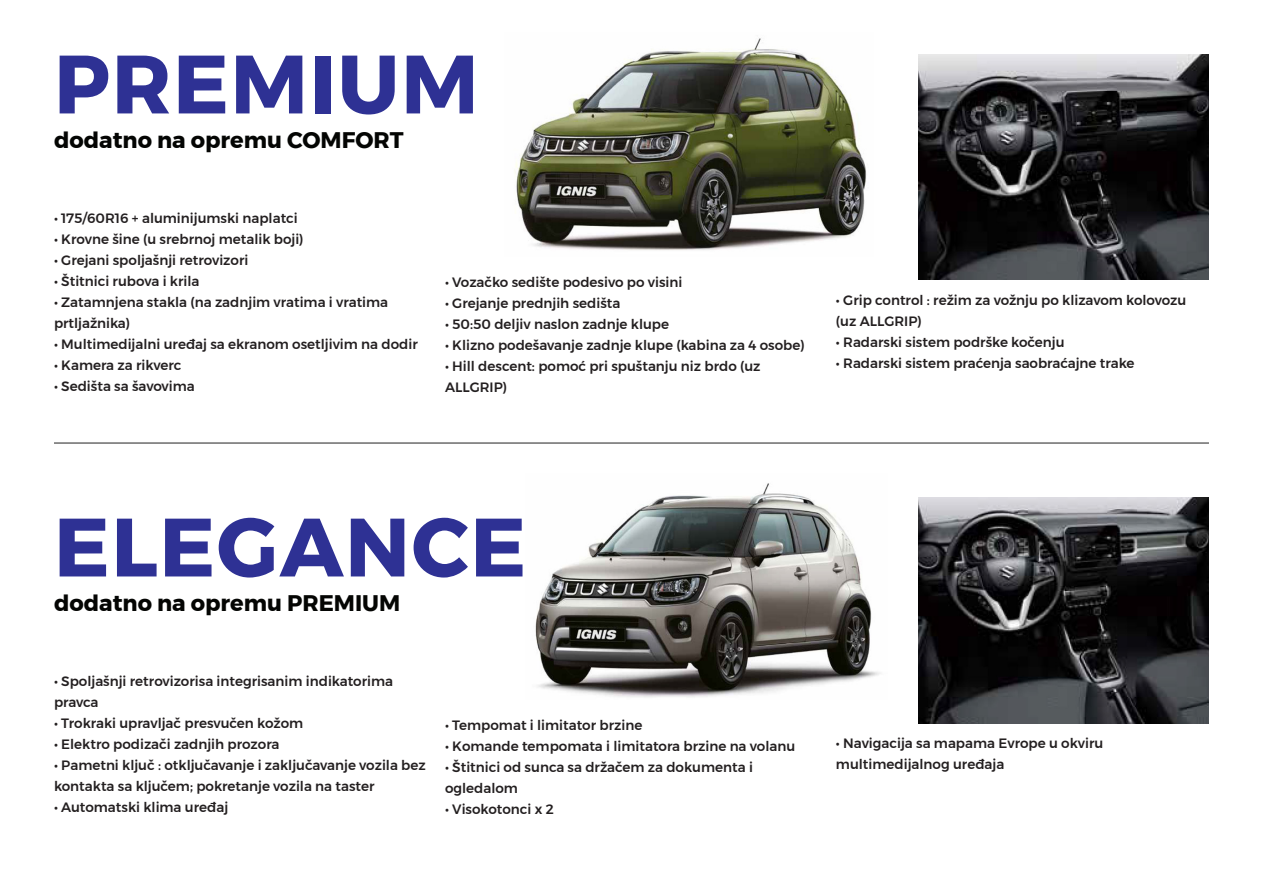
<style>
.page{position:relative;width:1263px;height:893px;background:#fff}
.page>*{position:absolute;margin:0;border:0;box-sizing:border-box;transform-origin:0 0}
.t1{font:700 82.5px "Montserrat";letter-spacing:.02em;color:#2e3194}
.t2{font:700 22.5px "Montserrat";color:#040503}
.t3{font:500 13.5px/21px "Montserrat";color:#231f20}
</style>
<div class="page">
<hr style="left:54px;top:443px;width:1155px;height:1px;background:#212121">
<img style="left:514px;top:38px;width:353px;height:212px">
<img style="left:535px;top:483px;width:346px;height:215px">
<img style="left:919px;top:54px;width:290px;height:226px">
<img style="left:919px;top:497px;width:290px;height:226px">
<p class="t1" style="left:54px;top:18px;width:426px">PREMIUM</p>
<p class="t2" style="left:54px;top:122px;width:351px">dodatno na opremu COMFORT</p>
<p class="t3" style="left:54px;top:207px;width:245px">• 175/60R16 + aluminijumski naplatci</p>
<p class="t3" style="left:54px;top:228px;width:251px">• Krovne šine (u srebrnoj metalik boji)</p>
<p class="t3" style="left:54px;top:249px;width:196px">• Grejani spoljašnji retrovizori</p>
<p class="t3" style="left:54px;top:270px;width:147px">• Štitnici rubova i krila</p>
<p class="t3" style="left:54px;top:291px;width:336px">• Zatamnjena stakla (na zadnjim vratima i vratima prtljažnika)</p>
<p class="t3" style="left:54px;top:333px;width:365px">• Multimedijalni uređaj sa ekranom osetljivim na dodir</p>
<p class="t3" style="left:54px;top:354px;width:129px">• Kamera za rikverc</p>
<p class="t3" style="left:54px;top:375px;width:142px">• Sedišta sa šavovima</p>
<p class="t3" style="left:445px;top:272px;width:239px">• Vozačko sedište podesivo po visini</p>
<p class="t3" style="left:445px;top:293px;width:177px">• Grejanje prednjih sedišta</p>
<p class="t3" style="left:445px;top:314px;width:226px">• 50:50 deljiv naslon zadnje klupe</p>
<p class="t3" style="left:445px;top:335px;width:361px">• Klizno podešavanje zadnje klupe (kabina za 4 osobe)</p>
<p class="t3" style="left:445px;top:356px;width:317px">• Hill descent: pomoć pri spuštanju niz brdo (uz<br>ALLGRIP)</p>
<p class="t3" style="left:836px;top:290px;width:352px">• Grip control : režim za vožnju po klizavom kolovozu (uz ALLGRIP)</p>
<p class="t3" style="left:836px;top:332px;width:230px">• Radarski sistem podrške kočenju</p>
<p class="t3" style="left:836px;top:353px;width:300px">• Radarski sistem praćenja saobraćajne trake</p>
<p class="t1" style="left:54px;top:481px;width:474px">ELEGANCE</p>
<p class="t2" style="left:54px;top:585px;width:348px">dodatno na opremu PREMIUM</p>
<p class="t3" style="left:54px;top:670px;width:341px">• Spoljašnji retrovizorisa integrisanim indikatorima pravca</p>
<p class="t3" style="left:54px;top:712px;width:251px">• Trokraki upravljač presvučen kožom</p>
<p class="t3" style="left:54px;top:733px;width:227px">• Elektro podizači zadnjih prozora</p>
<p class="t3" style="left:54px;top:754px;width:373px">• Pametni ključ : otključavanje i zaključavanje vozila bez kontakta sa ključem; pokretanje vozila na taster</p>
<p class="t3" style="left:54px;top:796px;width:176px">• Automatski klima uređaj</p>
<p class="t3" style="left:445px;top:715px;width:199px">• Tempomat i limitator brzine</p>
<p class="t3" style="left:445px;top:736px;width:352px">• Komande tempomata i limitatora brzine na volanu</p>
<p class="t3" style="left:445px;top:757px;width:309px">• Štitnici od sunca sa držačem za dokumenta i ogledalom</p>
<p class="t3" style="left:445px;top:799px;width:110px">• Visokotonci x 2</p>
<p class="t3" style="left:836px;top:733px;width:269px">• Navigacija sa mapama Evrope u okviru multimedijalnog uređaja</p>
</div>
